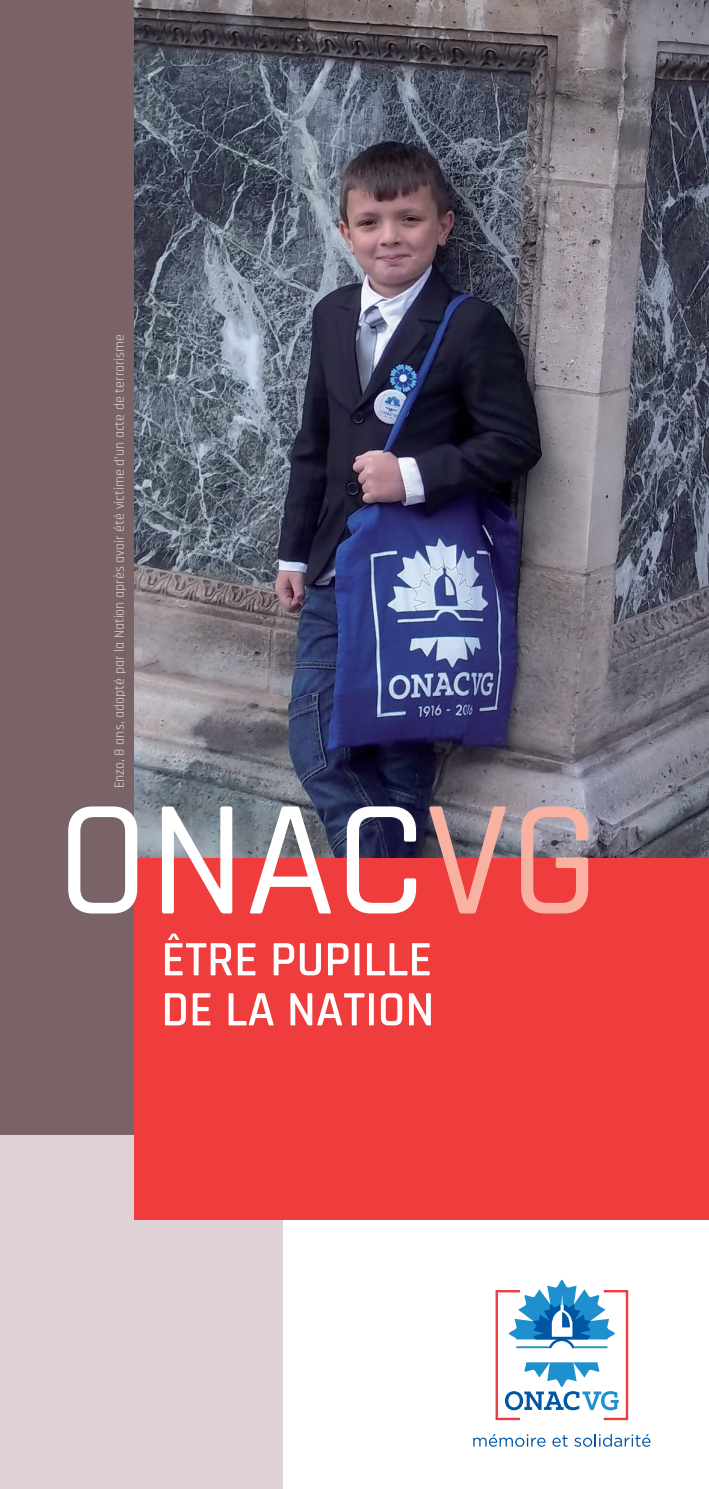
<style>
.page{position:relative;width:709px;height:1489px;background:#fff}
.page>*{position:absolute;margin:0;border:0;box-sizing:border-box;transform-origin:0 0}
.t1{font:500 166.5px "Rajdhani";color:#fff}
.t2{font:600 50px/50px "Rajdhani";color:#fff}
.t3{font:14px "Rajdhani";color:#e3d8db}
.s1{color:#f9b1a2}
</style>
<div class="page">
<div style="left:0;top:0;width:283px;height:1488px;background:#dfd1d5"></div>
<div style="left:0;top:0;width:135px;height:1134px;background:#796367"></div>
<img style="left:135px;top:0;width:574px;height:857px">
<div style="left:135px;top:857px;width:574px;height:362px;background:#ee3d3c"></div>
<svg style="left:495px;top:1279px;width:133px;height:140px"></svg>
<svg style="left:473px;top:1434px;width:72px;height:12px"></svg>
<svg style="left:552px;top:1435px;width:15px;height:11px"></svg>
<svg style="left:574px;top:1434px;width:76px;height:12px"></svg>
<p class="t3" style="left:111px;top:788px;width:456px;rotate:-90deg">Enzo, 8 ans, adopté par la Nation après avoir été victime d’un acte de terrorisme</p>
<p class="t1" style="left:57px;top:763px;width:544px">ONAC<span class="s1">VG</span></p>
<p class="t2" style="left:161px;top:935px;width:275px">ÊTRE PUPILLE<br>DE LA NATION</p>
</div>
